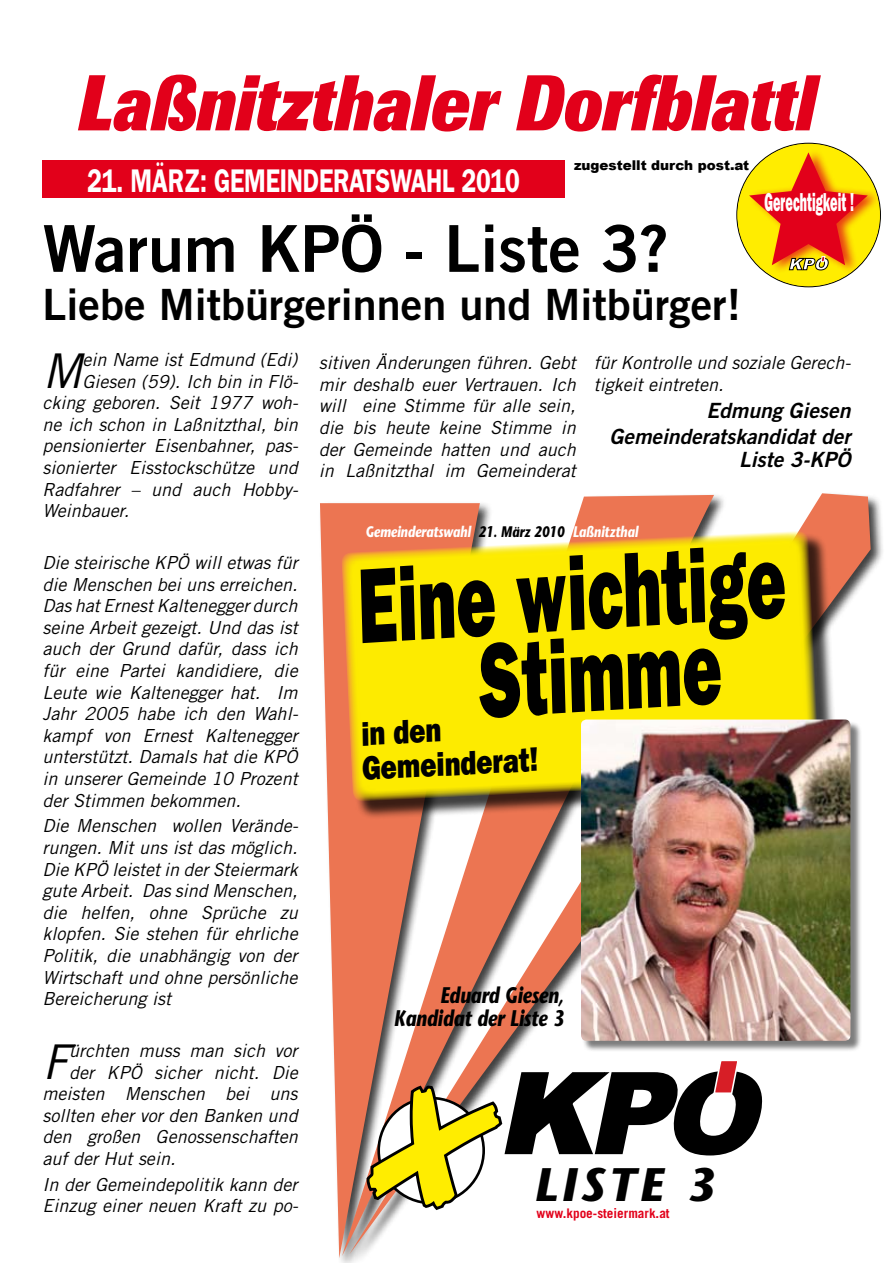
<style>
.page{position:relative;width:893px;height:1263px;background:#fff}
.page>*{position:absolute;margin:0;border:0;box-sizing:border-box;transform-origin:0 0}
.t1{font:800 106.95px/81.8px "Franklin Gothic";color:#000;text-align:center;scale:.62 1}
.t2{font:italic 800 78px "Imago";color:#e2001a;scale:.8 1}
.t3{font:64.65px "Trade Gothic Bold Two";color:#000}
.t4{font:italic 47.85px "Trade Gothic";color:#000}
.t5{font:italic 700 46.95px "Stone Sans";letter-spacing:.08em;color:#000}
.t6{font:43.2px "Trade Gothic Bold Two";color:#000}
.t7{font:800 34.05px/34.3px "Franklin Gothic";color:#000;scale:.8 1}
.t8{font:600 32.85px "Franklin Gothic";letter-spacing:-.01em;color:#fff;scale:.75 1}
.t9{font:800 26.1px "Franklin Gothic";color:#fff;scale:.48 1}
.t10{font:italic 700 22.5px/23px "Stone Sans";letter-spacing:-.01em;color:#000;text-align:right;scale:.8 1}
.t11{font:italic 21px/26.7px "Trade Gothic Bold Two";color:#000;text-align:right}
.t12{font:italic 18px/21.6px "Trade Gothic";color:#000;text-align:justify}
.t13{font:italic 700 15.3px "Stone Sans";letter-spacing:-.01em;color:#fff;scale:.8 1}
.t14{font:900 13.5px "Arial";color:#000}
.t15{font:700 13.35px "Trade Gothic";color:#e2001a}
.s1{color:#000}
</style>
<div class="page">
<div style="left:43px;top:160px;width:522px;height:37px;background:#e2001a"></div>
<div style="left:738px;top:144px;width:142px;height:142px;background:#ffed00;border-radius:50%"></div>
<div style="left:747px;top:146px;width:132px;height:126px;background:#e2001a;opacity:.75"></div>
<svg style="left:749px;top:152px;width:119px;height:119px"></svg>
<svg style="left:320px;top:503px;width:43px;height:755px;fill:#ec7552"></svg>
<svg style="left:349px;top:493px;width:522px;height:761px"></svg>
<div style="left:344px;top:533px;width:494px;height:287px;background:#000;opacity:.75"></div>
<svg style="left:341px;top:530px;width:479px;height:272px;background:#f4dc0b"></svg>
<svg style="left:365px;top:1059px;width:406px;height:153px"></svg>
<div style="left:582px;top:721px;width:280px;height:331px;background:#000;opacity:.51"></div>
<img style="left:581px;top:719px;width:269px;height:322px">
<h2 class="t2" style="left:78px;top:58px;width:923px">Laßnitzthaler Dorfblattl</h2>
<h3 class="t8" style="left:87px;top:161px;width:579px">21. MÄRZ: GEMEINDERATSWAHL 2010</h3>
<p class="t14" style="left:574px;top:156px;width:177px">zugestellt durch post.at</p>
<h3 class="t3" style="left:43px;top:209px;width:628px">Warum KPÖ - Liste 3?</h3>
<h3 class="t6" style="left:43px;top:278px;width:700px">Liebe Mitbürgerinnen und Mitbürger!</h3>
<h3 class="t9" style="left:764px;top:187px;width:188px">Gerechtigkeit !</h3>
<h3 class="t4" style="left:43px;top:342px;width:41px">M</h3>
<p class="t12" style="left:82px;top:349px;width:217px">ein Name ist Edmund (Edi)</p>
<p class="t12" style="left:82px;top:370px;width:217px">Giesen (59). Ich bin in Flö-</p>
<p class="t12" style="left:43px;top:392px;width:257px">cking geboren. Seit 1977 woh-</p>
<p class="t12" style="left:43px;top:413px;width:257px">ne ich schon in Laßnitzthal, bin</p>
<p class="t12" style="left:43px;top:435px;width:257px">pensionierter Eisenbahner, pas-</p>
<p class="t12" style="left:43px;top:457px;width:257px">sionierter Eisstockschütze und</p>
<p class="t12" style="left:43px;top:478px;width:257px">Radfahrer – und auch Hobby-</p>
<p class="t12" style="left:43px;top:500px;width:88px">Weinbauer.</p>
<p class="t12" style="left:43px;top:552px;width:257px">Die steirische KPÖ will etwas für die Menschen bei uns erreichen.<br>Das hat Ernest Kaltenegger durch seine Arbeit gezeigt. Und das ist auch der Grund dafür, dass ich für eine Partei kandidiere, die Leute wie Kaltenegger hat. Im Jahr 2005 habe ich den Wahl&shy;kampf von Ernest Kaltenegger unterstützt. Damals hat die KPÖ in unserer Gemeinde 10 Prozent der Stimmen bekommen.</p>
<p class="t12" style="left:43px;top:815px;width:257px">Die Menschen wollen Verände&shy;rungen. Mit uns ist das möglich.<br>Die KPÖ leistet in der Steiermark gute Arbeit. Das sind Menschen, die helfen, ohne Sprüche zu klopfen. Sie stehen für ehrliche Politik, die unabhängig von der Wirtschaft und ohne persönliche Bereicherung ist</p>
<h3 class="t4" style="left:43px;top:1033px;width:28px">F</h3>
<p class="t12" style="left:69px;top:1039px;width:230px">ürchten muss man sich vor</p>
<p class="t12" style="left:69px;top:1061px;width:230px">der KPÖ sicher nicht. Die</p>
<p class="t12" style="left:43px;top:1083px;width:257px">meisten Menschen bei uns</p>
<p class="t12" style="left:43px;top:1104px;width:257px">sollten eher vor den Banken und</p>
<p class="t12" style="left:43px;top:1126px;width:257px">den großen Genossenschaften</p>
<p class="t12" style="left:43px;top:1147px;width:134px">auf der Hut sein.</p>
<p class="t12" style="left:43px;top:1173px;width:257px">In der Gemeindepolitik kann der<br>Einzug einer neuen Kraft zu po-</p>
<p class="t12" style="left:319px;top:352px;width:258px">sitiven Änderungen führen. Gebt mir deshalb euer Vertrauen. Ich will eine Stimme für alle sein, die bis heute keine Stimme in der Gemeinde hatten und auch in Laßnitzthal im Gemeinderat</p>
<p class="t12" style="left:594px;top:352px;width:259px">für Kontrolle und soziale Gerech&shy;tigkeit eintreten.</p>
<p class="t11" style="left:609px;top:396px;width:242px">Edmung Giesen<br>Gemeinderatskandidat der</p>
<p class="t11" style="left:739px;top:446px;width:113px">Liste 3-KPÖ</p>
<p class="t13" style="left:365px;top:522px;width:343px">Gemeinderatswahl <span class="s1">21. März 2010</span> Laßnitzthal</p>
<h1 class="t1" style="left:354px;top:566px;width:693px;rotate:-4deg">Eine wichtige<br>Stimme</h1>
<h3 class="t7" style="left:359px;top:716px;width:222px;rotate:-3deg">in den<br>Gemeinderat!</h3>
<p class="t10" style="left:394px;top:983px;width:214px">Eduard Giesen,<br>Kandidat der Liste 3</p>
<h3 class="t5" style="left:534px;top:1154px;width:183px">LISTE 3</h3>
<p class="t15" style="left:537px;top:1205px;width:135px">www.kpoe-steiermark.at</p>
</div>
